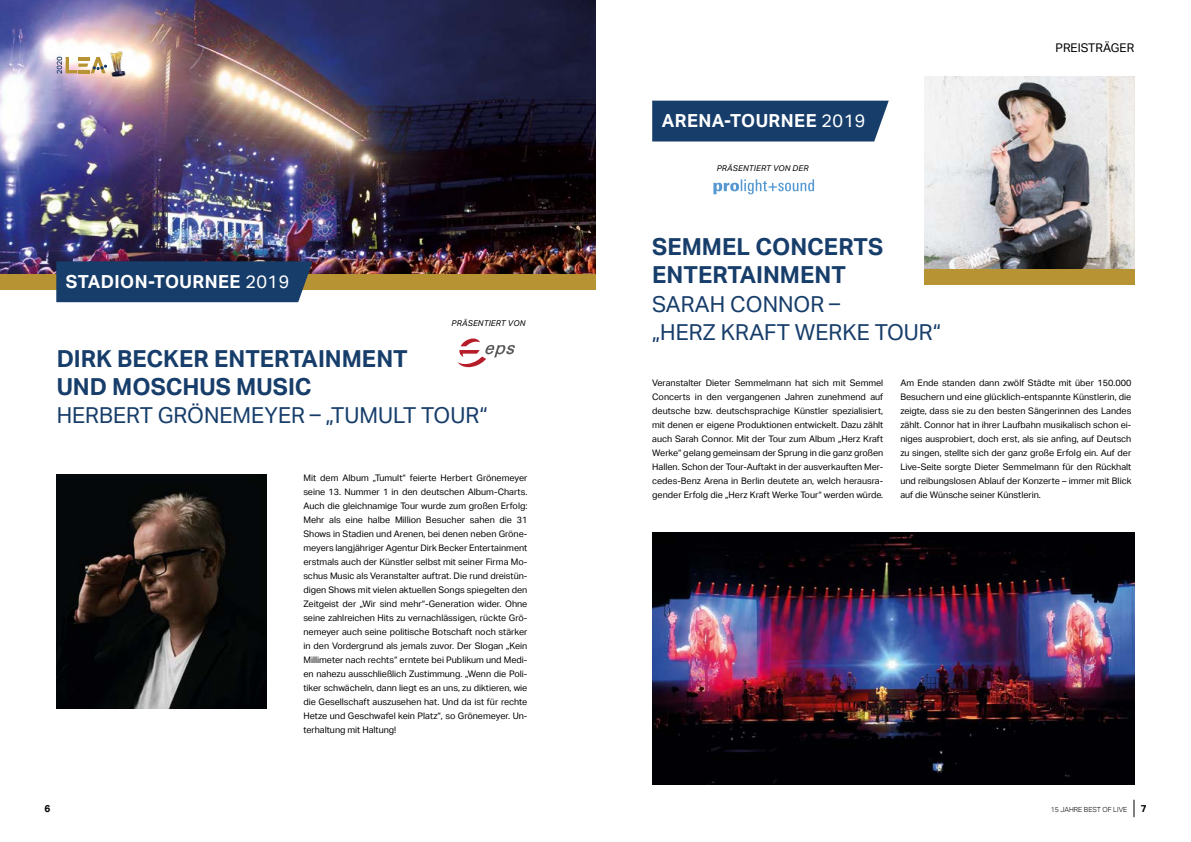
<style>
.page{position:relative;width:1191px;height:842px;background:#fff}
.page>*{position:absolute;margin:0;border:0;box-sizing:border-box;transform-origin:0 0}
.t1{font:700 23.4px/28.1px "Aktiv Grotesk";color:#173d6a}
.t2{font:22px/28.1px "Aktiv Grotesk";color:#173d6a}
.t3{font:700 18px "Aktiv Grotesk";letter-spacing:.025em;color:#fff}
.t4{font:12px "Aktiv Grotesk";color:#000}
.t5{font:700 10px "Aktiv Grotesk";color:#000}
.t6{font:9px/14px "Aktiv Grotesk";color:#000;text-align:justify}
.t7{font:italic 8px "Aktiv Grotesk";letter-spacing:.025em;color:#000}
.t8{font:300 7px "Aktiv Grotesk";color:#000}
.s1{font-weight:400}
</style>
<div class="page">
<svg style="left:1133px;top:800px;width:1px;height:17px"></svg>
<img style="left:652px;top:533px;width:482px;height:251px">
<img style="left:924px;top:77px;width:210px;height:193px">
<div style="left:924px;top:270px;width:210px;height:15px;background:#b79333"></div>
<div style="left:652px;top:101px;width:236px;height:40px;background:#173d6a"></div>
<svg style="left:713px;top:179px;width:101px;height:15px"></svg>
<img style="left:0;top:0;width:595px;height:274px">
<div style="left:0;top:274px;width:595px;height:15px;background:#b79333"></div>
<div style="left:56px;top:261px;width:257px;height:41px;background:#173d6a"></div>
<svg style="left:57px;top:57px;width:50px;height:17px"></svg>
<img style="left:57px;top:475px;width:210px;height:233px">
<svg style="left:457px;top:338px;width:58px;height:29px"></svg>
<h3 class="t3" style="left:66px;top:271px;width:225px">STADION-TOURNEE <span class="s1">2019</span></h3>
<p class="t7" style="left:451px;top:319px;width:75px">PRÄSENTIERT VON</p>
<h1 class="t1" style="left:57px;top:345px;width:352px">DIRK BECKER ENTERTAINMENT<br>UND MOSCHUS MUSIC</h1>
<h2 class="t2" style="left:57px;top:401px;width:432px">HERBERT GRÖNEMEYER – „TUMULT TOUR“</h2>
<p class="t6" style="left:303px;top:470px;width:225px">Mit dem Album „Tumult“ feierte Herbert Grönemeyer seine 13. Nummer 1 in den deutschen Album-Charts.<br>Auch die gleichnamige Tour wurde zum großen Erfolg:<br>Mehr als eine halbe Million Besucher sahen die 31<br>Shows in Stadien und Arenen, bei denen neben Gröne&shy;meyers langjähriger Agentur Dirk Becker Entertainment erstmals auch der Künstler selbst mit seiner Firma Mo&shy;schus Music als Veranstalter auftrat. Die rund dreistün&shy;digen Shows mit vielen aktuellen Songs spiegelten den Zeitgeist der „Wir sind mehr“-Generation wider. Ohne seine zahlreichen Hits zu vernachlässigen, rückte Grö&shy;nemeyer auch seine politische Botschaft noch stärker in den Vordergrund als jemals zuvor. Der Slogan „Kein Millimeter nach rechts“ erntete bei Publikum und Medi&shy;en nahezu ausschließlich Zustimmung. „Wenn die Poli&shy;tiker schwächeln, dann liegt es an uns, zu diktieren, wie die Gesellschaft auszusehen hat. Und da ist für rechte Hetze und Geschwafel kein Platz“, so Grönemeyer. Un&shy;terhaltung mit Haltung!</p>
<h3 class="t3" style="left:662px;top:110px;width:205px">ARENA-TOURNEE <span class="s1">2019</span></h3>
<p class="t7" style="left:716px;top:164px;width:93px">PRÄSENTIERT VON DER</p>
<h1 class="t1" style="left:652px;top:233px;width:233px">SEMMEL CONCERTS<br>ENTERTAINMENT</h1>
<h2 class="t2" style="left:652px;top:290px;width:290px">SARAH CONNOR –<br>„HERZ KRAFT WERKE TOUR“</h2>
<h3 class="t4" style="left:1055px;top:40px;width:80px">PREISTRÄGER</h3>
<p class="t6" style="left:652px;top:375px;width:233px">Veranstalter Dieter Semmelmann hat sich mit Semmel Concerts in den vergangenen Jahren zunehmend auf deutsche bzw. deutschsprachige Künstler spezialisiert, mit denen er eigene Produktionen entwickelt. Dazu zählt auch Sarah Connor. Mit der Tour zum Album „Herz Kraft Werke“ gelang gemeinsam der Sprung in die ganz großen Hallen. Schon der Tour-Auftakt in der ausverkauften Mer&shy;cedes-Benz Arena in Berlin deutete an, welch herausra&shy;gender Erfolg die „Herz Kraft Werke Tour“ werden würde.</p>
<p class="t6" style="left:900px;top:375px;width:233px">Am Ende standen dann zwölf Städte mit über 150.000<br>Besuchern und eine glücklich-entspannte Künstlerin, die zeigte, dass sie zu den besten Sängerinnen des Landes zählt. Connor hat in ihrer Laufbahn musikalisch schon ei&shy;niges ausprobiert, doch erst, als sie anfing, auf Deutsch zu singen, stellte sich der ganz große Erfolg ein. Auf der Live-Seite sorgte Dieter Semmelmann für den Rückhalt und reibungslosen Ablauf der Konzerte – immer mit Blick auf die Wünsche seiner Künstlerin.</p>
<p class="t5" style="left:44px;top:803px;width:7px">6</p>
<p class="t8" style="left:1050px;top:805px;width:78px">15 JAHRE BEST OF LIVE</p>
<p class="t5" style="left:1140px;top:803px;width:7px">7</p>
</div>
